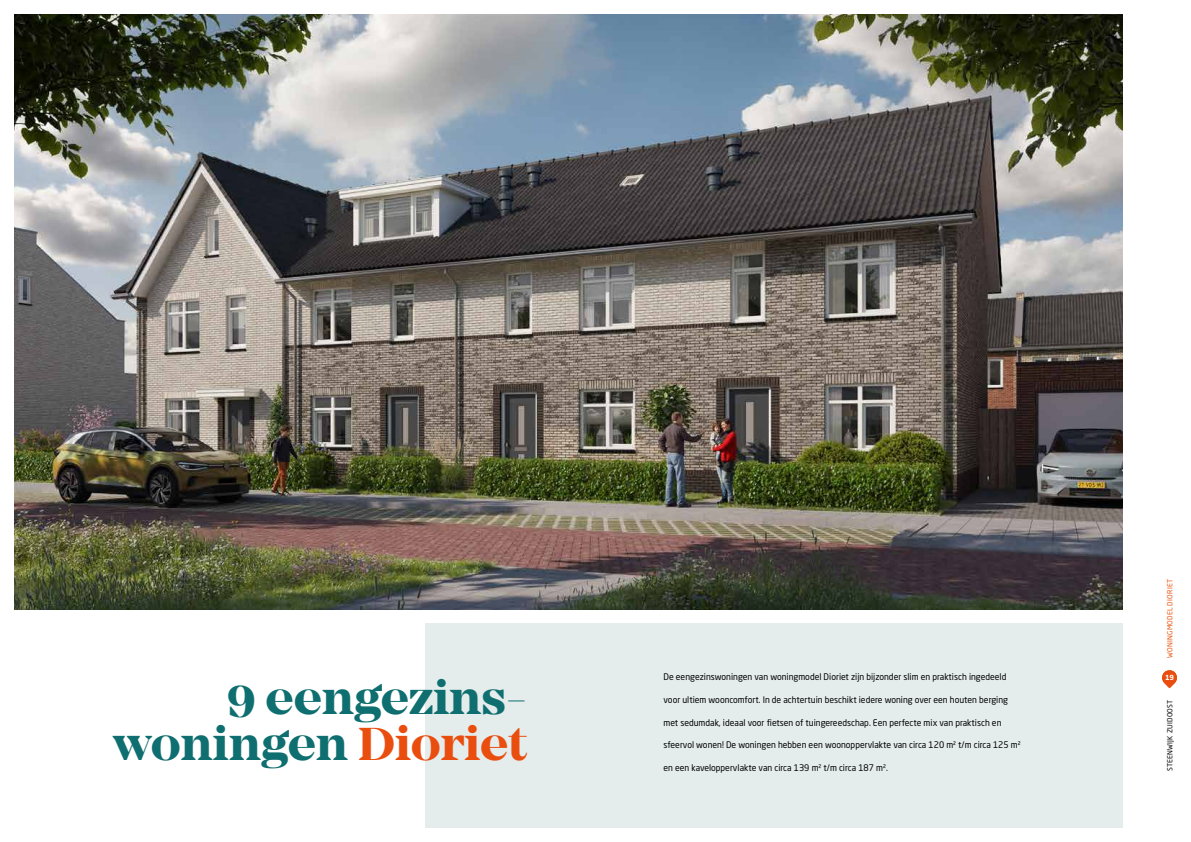
<style>
.page{position:relative;width:1191px;height:842px;background:#fff}
.page>*{position:absolute;margin:0;border:0;box-sizing:border-box;transform-origin:0 0}
.t1{font:700 48px/45.4px "Mirador";letter-spacing:-.01em;color:#0f6e6f;text-align:right}
.t2{font:9px "Neo Sans Std";color:#000;scale:.96 1}
.t3{font:7px "Neo Sans Std";letter-spacing:.03em;color:#e9530e}
.t4{font:7px "Neo Sans Std";letter-spacing:.03em;color:#000}
.t5{font:700 7px "Neo Sans Std";color:#fff}
.s1{color:#e94e0f}
</style>
<div class="page">
<svg style="left:1162px;top:670px;width:15px;height:18px"></svg>
<img style="left:14px;top:14px;width:1109px;height:595px">
<div style="left:425px;top:624px;width:698px;height:204px;background:#e4ecec"></div>
<h1 class="t1" style="left:113px;top:677px;width:415px">9 eengezins&shy;woningen <span class="s1">Dioriet</span></h1>
<p class="t2" style="left:663px;top:671px;width:359px">De eengezinswoningen van woningmodel Dioriet zijn bijzonder slim en praktisch ingedeeld</p>
<p class="t2" style="left:663px;top:694px;width:360px">voor ultiem wooncomfort. In de achtertuin beschikt iedere woning over een houten berging</p>
<p class="t2" style="left:663px;top:717px;width:353px">met sedumdak, ideaal voor fietsen of tuingereedschap. Een perfecte mix van praktisch en</p>
<p class="t2" style="left:663px;top:740px;width:373px">sfeervol wonen! De woningen hebben een woonoppervlakte van circa 120 m2 t/m circa 125 m2</p>
<p class="t2" style="left:663px;top:762px;width:235px">en een kaveloppervlakte van circa 139 m2 t/m circa 187 m2.</p>
<p class="t3" style="left:1165px;top:658px;width:80px;rotate:-90deg">WONINGMODEL DIORIET</p>
<p class="t5" style="left:1165px;top:673px;width:11px">19</p>
<p class="t4" style="left:1165px;top:771px;width:73px;rotate:-90deg">STEENWIJK ZUIDOOST</p>
</div>
